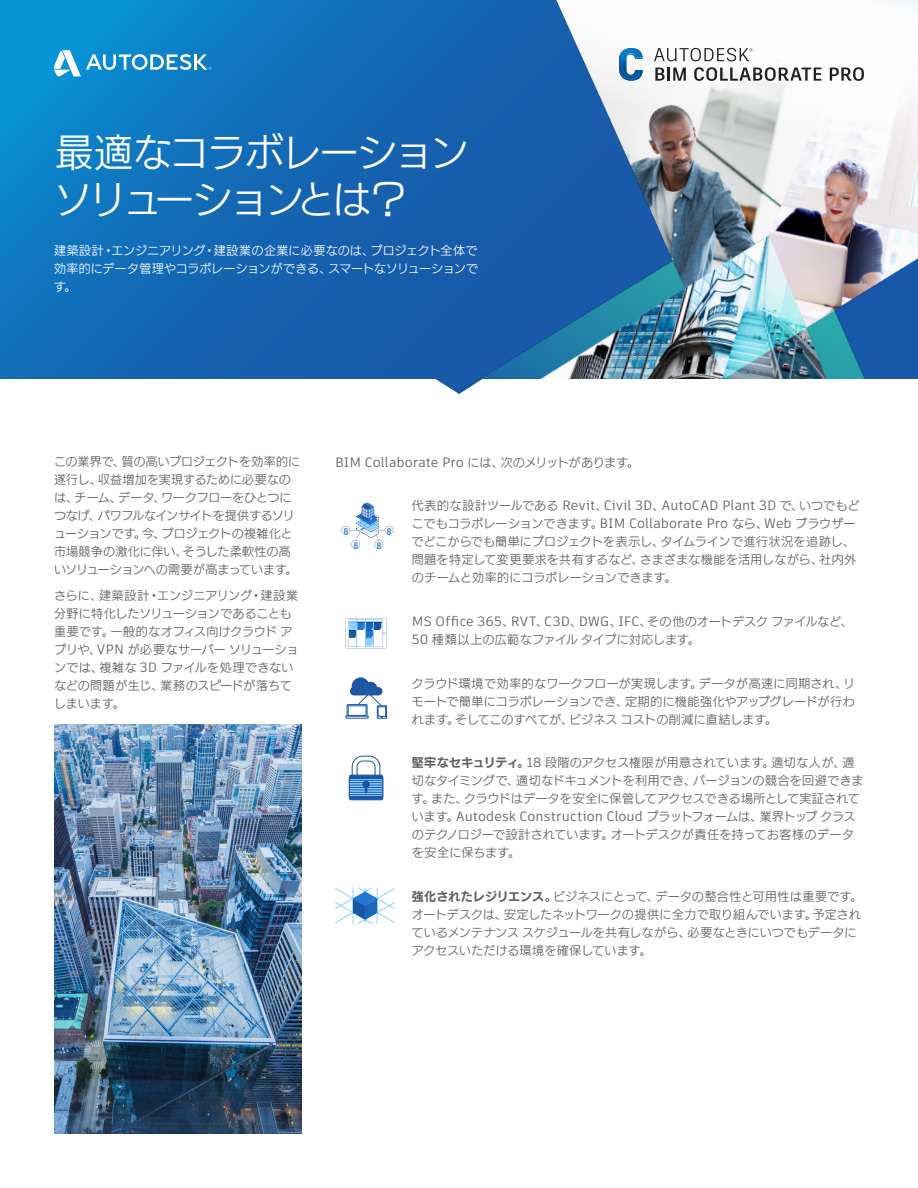
<style>
.page{position:relative;width:918px;height:1188px;background:#fff}
.page>*{position:absolute;margin:0;border:0;box-sizing:border-box;transform-origin:0 0}
.t1{font:39px/46.8px "New Rodin Pro M";letter-spacing:-.055em;color:#fff}
.t2{font:13.5px "Artifakt Element";letter-spacing:.005em;color:#5f5f62}
.t3{font:12px/18px "New Rodin Pro M";letter-spacing:.005em;color:#5f5f62}
.t4{font:12px/18px "New Rodin Pro M";letter-spacing:-.015em;color:#fff;text-align:justify}
.t5{font:12px "New Rodin Pro M";letter-spacing:.025em;color:#5f5f62}
.s1{font-family:"Artifakt Element";font-size:13.5px}
.s2{font-family:"New Rodin Pro M";font-size:12px}
.s3{font-family:"New Rodin Pro B"}
</style>
<div class="page">
<svg style="left:0;top:0;width:436px;height:380px;background:#126fb9"></svg>
<img style="left:436px;top:0;width:482px;height:394px">
<svg style="left:556px;top:0;width:362px;height:170px"></svg>
<svg style="left:654px;top:48px;width:99px;height:13px"></svg>
<svg style="left:655px;top:68px;width:31px;height:13px"></svg>
<svg style="left:694px;top:67px;width:127px;height:14px"></svg>
<svg style="left:830px;top:67px;width:34px;height:14px"></svg>
<svg style="left:619px;top:48px;width:26px;height:33px"></svg>
<hr style="left:194px;top:54px;width:3px;height:16px;background:#fff">
<svg style="left:197px;top:54px;width:14px;height:16px"></svg>
<svg style="left:54px;top:50px;width:137px;height:26px"></svg>
<img style="left:54px;top:724px;width:247px;height:410px">
<svg style="left:341px;top:503px;width:52px;height:46px"></svg>
<svg style="left:346px;top:618px;width:40px;height:30px"></svg>
<div style="left:377px;top:706px;width:10px;height:12px;border:1px solid #1858a8"></div>
<svg style="left:346px;top:677px;width:40px;height:42px"></svg>
<div style="left:349px;top:775px;width:34px;height:25px;background:#1757a6;border-radius:2px"></div>
<div style="left:349px;top:775px;width:34px;height:25px;border:1px solid #1757a6;border-radius:2px"></div>
<svg style="left:349px;top:778px;width:34px;height:19px"></svg>
<svg style="left:352px;top:756px;width:28px;height:36px"></svg>
<hr style="left:349px;top:780px;width:34px;height:1px;background:#1757a6">
<hr style="left:349px;top:782px;width:34px;height:1px;background:#1757a6">
<hr style="left:349px;top:785px;width:34px;height:1px;background:#1757a6">
<hr style="left:349px;top:787px;width:34px;height:1px;background:#1757a6">
<hr style="left:349px;top:790px;width:34px;height:1px;background:#1757a6">
<hr style="left:349px;top:792px;width:34px;height:1px;background:#1757a6">
<hr style="left:349px;top:794px;width:34px;height:1px;background:#1757a6">
<svg style="left:335px;top:887px;width:60px;height:37px"></svg>
<p class="t1" style="left:53px;top:125px;width:417px">最適なコラボレーションソリューションとは？</p>
<p class="t4" style="left:54px;top:240px;width:426px">建築設計・エンジニアリング・建設業の企業に必要なのは、プロジェクト全体で効率的にデータ管理やコラボレーションができる、スマートなソリューションです。</p>
<p class="t3" style="left:54px;top:451px;width:248px">この業界で、質の高いプロジェクトを効率的に遂行し、収益増加を実現するために必要なのは、チーム、データ、ワークフローをひとつにつなげ、パワフルなインサイトを提供するソリューションです。今、プロジェクトの複雑化と市場競争の激化に伴い、そうした柔軟性の高いソリューションへの需要が高まっています。</p>
<p class="t3" style="left:54px;top:586px;width:246px">さらに、建築設計・エンジニアリング・建設業分野に特化したソリューションであることも重要です。一般的なオフィス向けクラウドアプリや、<span class="s1">VPN</span> が必要なサーバーソリューションでは、複雑な <span class="s1">3D</span> ファイルを処理できないなどの問題が生じ、業務のスピードが落ちてしまいます。</p>
<p class="t2" style="left:335px;top:453px;width:305px">BIM Collaborate Pro <span class="s2">には、次のメリットがあります。</span></p>
<p class="t2" style="left:412px;top:496px;width:449px"><span class="s2">代表的な設計ツールである</span> Revit<span class="s2">、</span>Civil 3D<span class="s2">、</span>AutoCAD Plant 3D <span class="s2">で、いつでもど</span></p>
<p class="t3" style="left:412px;top:514px;width:446px;text-align:justify">こでもコラボレーションできます。<span class="s1">BIM Collaborate Pro</span> なら、<span class="s1">Web</span> ブラウザーでどこからでも簡単にプロジェクトを表示し、タイムラインで進行状況を追跡し、問題を特定して変更要求を共有するなど、さまざまな機能を活用しながら、社内外のチームと効率的にコラボレーションできます。</p>
<p class="t2" style="left:412px;top:612px;width:442px">MS Office 365<span class="s2">、</span>RVT<span class="s2">、</span>C3D<span class="s2">、</span>DWG<span class="s2">、</span>IFC<span class="s2">、その他のオートデスクファイルなど、</span></p>
<p class="t5" style="left:412px;top:629px;width:290px"><span class="s1">50</span> 種類以上の広範なファイルタイプに対応します。</p>
<p class="t3" style="left:412px;top:673px;width:445px;text-align:justify">クラウド環境で効率的なワークフローが実現します。データが高速に同期され、リモートで簡単にコラボレーションでき、定期的に機能強化やアップグレードが行われます。そしてこのすべてが、ビジネスコストの削減に直結します。</p>
<p class="t3" style="left:412px;top:752px;width:453px"><span class="s3">堅牢なセキュリティ。</span><span class="s1">18</span> 段階のアクセス権限が用意されています。適切な人が、適切なタイミングで、適切なドキュメントを利用でき、バージョンの競合を回避できます。また、クラウドはデータを安全に保管してアクセスできる場所として実証されて</p>
<p class="t2" style="left:412px;top:807px;width:445px"><span class="s2">います。</span>Autodesk Construction Cloud <span class="s2">プラットフォームは、業界トップクラス</span></p>
<p class="t3" style="left:412px;top:824px;width:444px">のテクノロジーで設計されています。オートデスクが責任を持ってお客様のデータを安全に保ちます。</p>
<p class="t3" style="left:412px;top:886px;width:452px"><span class="s3">強化されたレジリエンス。</span>ビジネスにとって、データの整合性と可用性は重要です。オートデスクは、安定したネットワークの提供に全力で取り組んでいます。予定されているメンテナンススケジュールを共有しながら、必要なときにいつでもデータにアクセスいただける環境を確保しています。</p>
</div>
